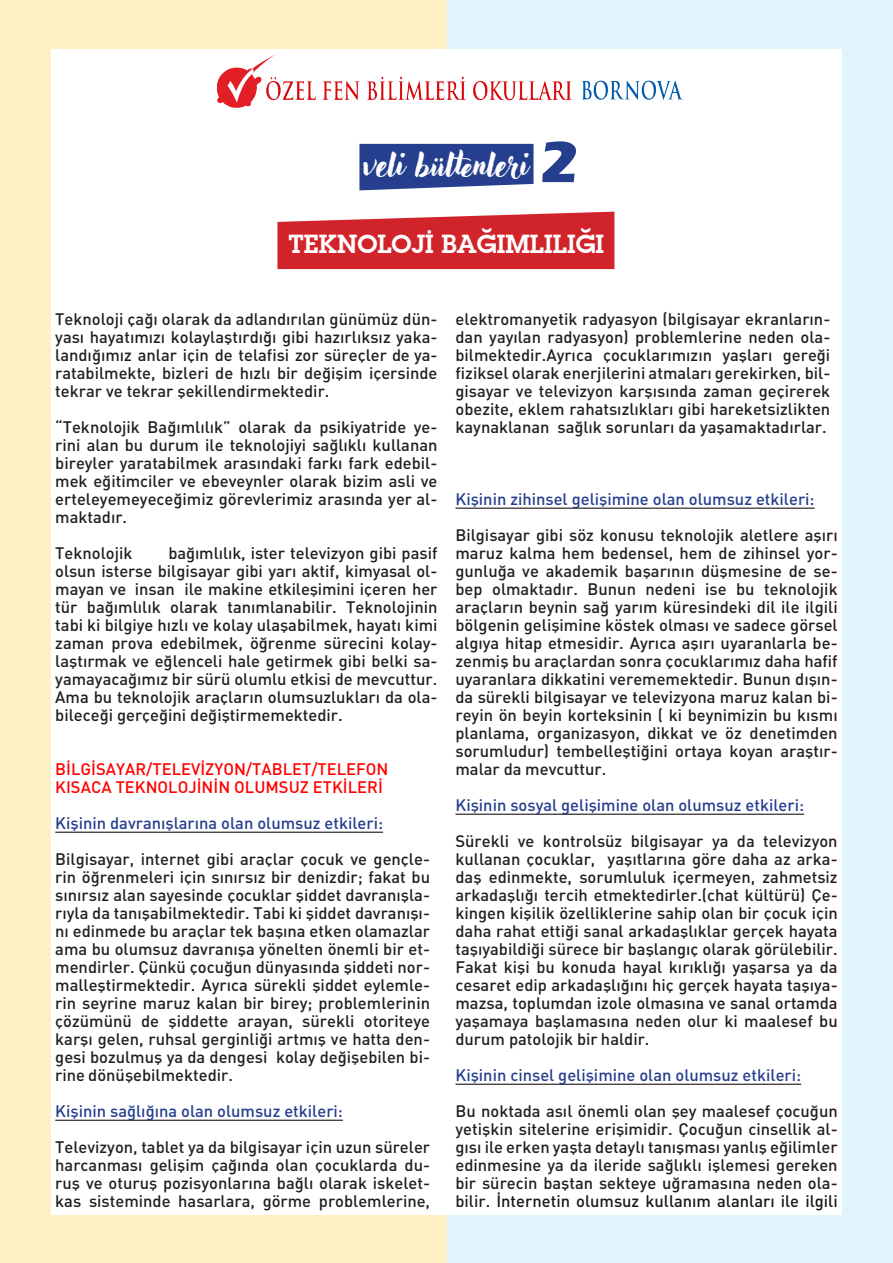
<style>
.page{position:relative;width:893px;height:1263px;background:#fff}
.page>*{position:absolute;margin:0;border:0;box-sizing:border-box;transform-origin:0 0}
.t1{font:700 60px "Eras ITC";color:#253f8e}
.t2{font:32.85px "Adlery Pro Swash";color:#fff}
.t3{font:700 25.5px "TR Mc Lean";color:#fff}
.Gövde_Metni{font:16.5px/18px "DINT Medium";color:#231f20;text-align:justify}
.Liste_Paragraf{font:16.5px/18px "DINT Medium";color:#231f20;text-align:justify}
.Başlık_1{font:16.5px/18px "DINT Medium";color:#231f20;text-align:justify}
.Başlık_1-2{font:16.5px "DINT Medium";color:#253f8e}
.Başlık_1-3{font:16.5px "DINT Medium";color:#f00}
.Gövde_Metni-2{font:16.5px "DINT Medium";color:#253f8e}
.s1{color:#191919}
</style>
<div class="page">
<div style="left:446px;top:0;width:447px;height:1263px;background:#e1f4fc"></div>
<div style="left:0;top:0;width:446px;height:1263px;background:#fef0c4"></div>
<div style="left:51px;top:49px;width:791px;height:1165px;background:#fff"></div>
<img style="left:217px;top:54px;width:466px;height:54px">
<svg style="left:359px;top:144px;width:174px;height:46px"></svg>
<hr style="left:55px;top:832px;width:328px;height:1px;background:#231f20">
<hr style="left:55px;top:1120px;width:288px;height:1px;background:#231f20">
<hr style="left:455px;top:508px;width:360px;height:1px;background:#231f20">
<hr style="left:455px;top:814px;width:349px;height:1px;background:#231f20">
<hr style="left:455px;top:1084px;width:346px;height:1px;background:#231f20">
<svg style="left:277px;top:212px;width:337px;height:57px"></svg>
<p class="t2" style="left:363px;top:144px;width:166px">veli bültenleri</p>
<p class="t1" style="left:540px;top:128px;width:41px">2</p>
<p class="t3" style="left:289px;top:227px;width:317px">TEKNOLOJİ BAĞIMLILIĞI</p>
<p class="Gövde_Metni" style="left:55px;top:310px;width:384px">Teknoloji çağı olarak da adlandırılan günümüz dün&shy;yası hayatımızı kolaylaştırdığı gibi hazırlıksız yaka&shy;landığımız anlar için de telafisi zor süreçler de ya&shy;ratabilmekte, bizleri de hızlı bir değişim içersinde tekrar ve tekrar şekillendirmektedir.</p>
<p class="Gövde_Metni" style="left:55px;top:418px;width:384px">“Teknolojik Bağımlılık” olarak da psikiyatride ye&shy;rini alan bu durum ile teknolojiyi sağlıklı kullanan bireyler yaratabilmek arasındaki farkı fark edebil&shy;mek eğitimciler ve ebeveynler olarak bizim asli ve erteleyemeyeceğimiz görevlerimiz arasında yer al&shy;maktadır.</p>
<p class="Gövde_Metni" style="left:55px;top:544px;width:79px">Teknolojik</p>
<p class="Gövde_Metni" style="left:55px;top:544px;width:384px;text-indent:113px">bağımlılık, ister televizyon gibi pasif olsun isterse bilgisayar gibi yarı aktif, kimyasal ol&shy;mayan ve insan ile makine etkileşimini içeren her tür bağımlılık olarak tanımlanabilir. Teknolojinin tabi ki bilgiye hızlı ve kolay ulaşabilmek, hayatı kimi zaman prova edebilmek, öğrenme sürecini kolay&shy;laştırmak ve eğlenceli hale getirmek gibi belki sa&shy;yamayacağımız bir sürü olumlu etkisi de mevcuttur.<br>Ama bu teknolojik araçların olumsuzlukları da ola&shy;bileceği gerçeğini değiştirmemektedir.</p>
<p class="Başlık_1-3" style="left:55px;top:759px;width:335px">BİLGİSAYAR/TELEVİZYON/TABLET/TELEFON</p>
<p class="Başlık_1-3" style="left:55px;top:777px;width:329px">KISACA TEKNOLOJİNİN OLUMSUZ ETKİLERİ</p>
<p class="Başlık_1-2" style="left:55px;top:813px;width:329px">Kişinin davranışlarına olan olumsuz etkileri:</p>
<p class="Gövde_Metni" style="left:55px;top:850px;width:376px">Bilgisayar, internet gibi araçlar çocuk ve gençle&shy;rin öğrenmeleri için sınırsız bir denizdir; fakat bu sınırsız alan sayesinde çocuklar şiddet davranışla&shy;rıyla da tanışabilmektedir. Tabi ki şiddet davranışı&shy;nı edinmede bu araçlar tek başına etken olamazlar ama bu olumsuz davranışa yönelten önemli bir et&shy;mendirler. Çünkü çocuğun dünyasında şiddeti nor&shy;malleştirmektedir. Ayrıca sürekli şiddet eylemle&shy;rin seyrine maruz kalan bir birey; problemlerinin çözümünü de şiddette arayan, sürekli otoriteye karşı gelen, ruhsal gerginliği artmış ve hatta den&shy;gesi bozulmuş ya da dengesi kolay değişebilen bi&shy;rine dönüşebilmektedir.</p>
<p class="Gövde_Metni-2" style="left:55px;top:1101px;width:289px">Kişinin sağlığına olan olumsuz etkileri:</p>
<p class="Liste_Paragraf" style="left:55px;top:1138px;width:376px">Televizyon, tablet ya da bilgisayar için uzun süreler harcanması gelişim çağında olan çocuklarda du&shy;ruş ve oturuş pozisyonlarına bağlı olarak iskelet&shy;kas sisteminde hasarlara, görme problemlerine,</p>
<p class="Liste_Paragraf" style="left:455px;top:310px;width:376px">elektromanyetik radyasyon (bilgisayar ekranların&shy;dan yayılan radyasyon) problemlerine neden ola&shy;bilmektedir.Ayrıca çocuklarımızın yaşları gereği fiziksel olarak enerjilerini atmaları gerekirken, bil&shy;gisayar ve televizyon karşısında zaman geçirerek obezite, eklem rahatsızlıkları gibi hareketsizlikten kaynaklanan sağlık sorunları da yaşamaktadırlar.</p>
<p class="Başlık_1-2" style="left:455px;top:489px;width:361px">Kişinin zihinsel gelişimine olan olumsuz etkileri:</p>
<p class="Başlık_1" style="left:455px;top:526px;width:384px">Bilgisayar gibi söz konusu teknolojik aletlere aşırı maruz kalma hem bedensel, hem de zihinsel yor&shy;gunluğa ve akademik başarının düşmesine de se&shy;bep olmaktadır. Bunun nedeni ise bu teknolojik araçların beynin sağ yarım küresindeki dil ile ilgili bölgenin gelişimine köstek olması ve sadece görsel algıya hitap etmesidir. Ayrıca aşırı uyaranlarla be&shy;zenmiş bu araçlardan sonra çocuklarımız daha hafif uyaranlara dikkatini verememektedir. Bunun dışın&shy;da sürekli bilgisayar ve televizyona maruz kalan bi&shy;reyin ön beyin korteksinin ( ki beynimizin bu kısmı planlama, organizasyon, dikkat ve öz denetimden sorumludur) tembelleştiğini ortaya koyan araştır&shy;malar da mevcuttur.</p>
<p class="Başlık_1-2" style="left:455px;top:795px;width:350px">Kişinin sosyal gelişimine olan olumsuz etkileri:</p>
<p class="Liste_Paragraf" style="left:455px;top:832px;width:384px">Sürekli ve kontrolsüz bilgisayar ya da televizyon kullanan çocuklar, yaşıtlarına göre daha az arka&shy;daş edinmekte, sorumluluk içermeyen, zahmetsiz arkadaşlığı tercih etmektedirler.(chat kültürü) Çe&shy;kingen kişilik özelliklerine sahip olan bir çocuk için daha rahat ettiği sanal arkadaşlıklar gerçek hayata taşıyabildiği sürece bir başlangıç olarak görülebilir.<br>Fakat kişi bu konuda hayal kırıklığı yaşarsa ya da cesaret edip arkadaşlığını hiç gerçek hayata taşıya&shy;mazsa, toplumdan izole olmasına ve sanal ortamda yaşamaya başlamasına neden olur ki maalesef bu durum patolojik bir haldir.</p>
<p class="Başlık_1-2" style="left:455px;top:1065px;width:347px">Kişinin cinsel gelişimine olan olumsuz etkileri:</p>
<p class="Liste_Paragraf" style="left:455px;top:1102px;width:384px">Bu noktada asıl önemli olan şey maalesef çocuğun yetişkin sitelerine erişimidir. Çocuğun cinsellik al&shy;gısı ile erken yaşta detaylı tanışması yanlış eğilimler edinmesine ya da ileride sağlıklı işlemesi gereken bir sürecin baştan sekteye uğramasına neden ola&shy;bilir. <span class="s1">İnternetin olumsuz kullanım alanları ile ilgili</span></p>
</div>
